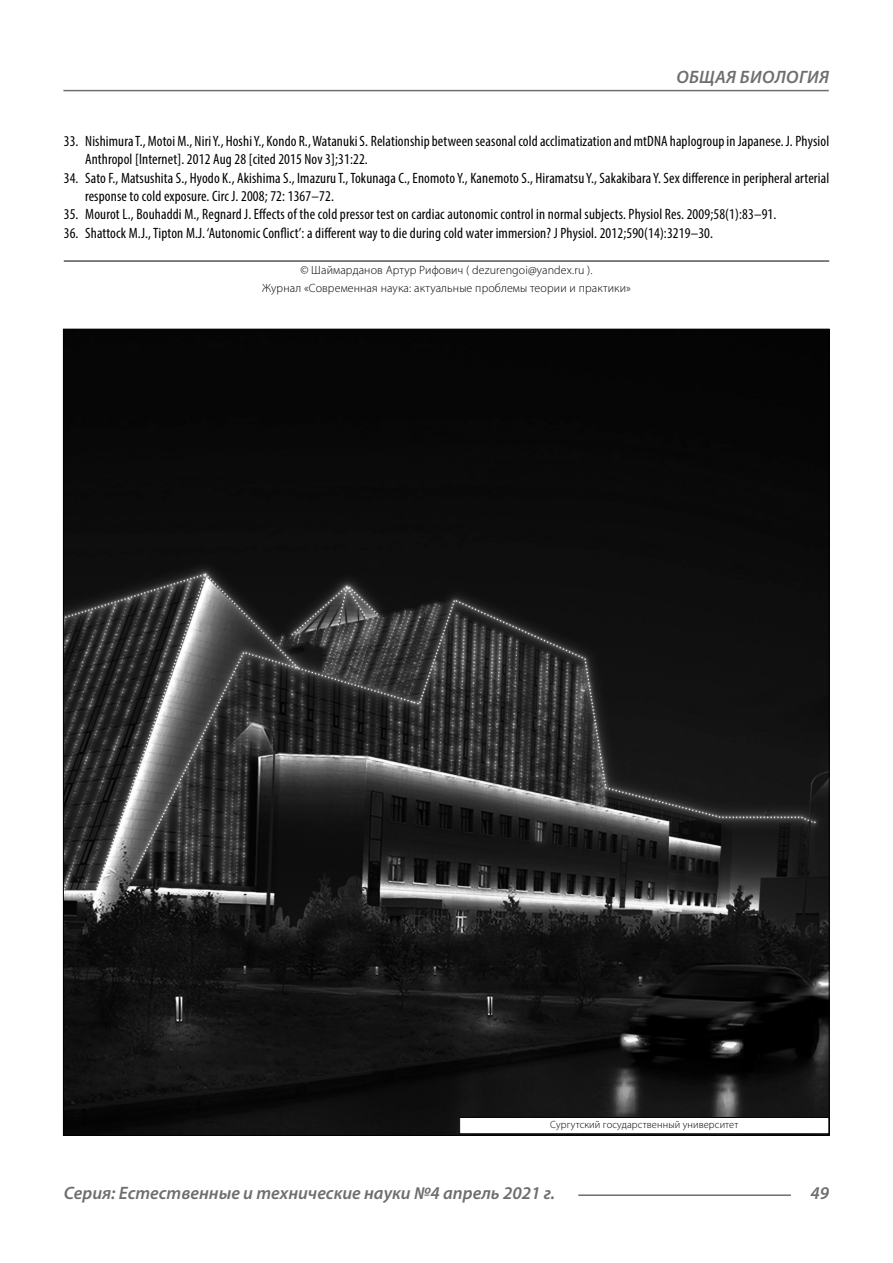
<style>
.page{position:relative;width:893px;height:1263px;background:#fff}
.page>*{position:absolute;margin:0;border:0;box-sizing:border-box;transform-origin:0 0}
.t1{font:italic 600 18px "Myriad Pro";color:#6e6e6e}
.t2{font:italic 600 18px "Myriad Pro";letter-spacing:.02em;color:#6e6e6e}
.t3{font:condensed 15px/18.3px "Myriad Pro";letter-spacing:.01em;color:#000}
.Copy{font:300 12px/18.3px "Myriad Pro";letter-spacing:.01em;color:#000;text-align:center}
.Author-doc{font:300 10.5px "Myriad Pro";letter-spacing:.01em;color:#000}
</style>
<div class="page">
<hr style="left:64px;top:261px;width:765px;height:1px;background:#000">
<img style="left:65px;top:331px;width:763px;height:803px">
<div style="left:460px;top:1117px;width:369px;height:17px;background:#fff"></div>
<div style="left:459px;top:1117px;width:370px;height:17px;border:1px solid #000"></div>
<hr style="left:578px;top:1194px;width:213px;height:2px;background:#6e6e6e">
<hr style="left:63px;top:90px;width:766px;height:1px;background:#6e6e6e">
<p class="t2" style="left:676px;top:66px;width:154px">ОБЩАЯ БИОЛОГИЯ</p>
<p class="t3" style="left:85px;top:132px;width:746px;text-indent:-21px">33. Nishimura T., Motoi M., Niri Y., Hoshi Y., Kondo R., Watanuki S. Relationship between seasonal cold acclimatization and mtDNA haplogroup in Japanese. J. Physiol<br>Anthropol [Internet]. 2012 Aug 28 [cited 2015 Nov 3];31:22.</p>
<p class="t3" style="left:85px;top:168px;width:746px;text-indent:-21px">34. Sato F., Matsushita S., Hyodo K., Akishima S., Imazuru T., Tokunaga C., Enomoto Y., Kanemoto S., Hiramatsu Y., Sakakibara Y. Sex difference in peripheral arterial response to cold exposure. Circ J. 2008; 72: 1367–72.</p>
<p class="t3" style="left:64px;top:205px;width:714px">35. Mourot L., Bouhaddi M., Regnard J. Effects of the cold pressor test on cardiac autonomic control in normal subjects. Physiol Res. 2009;58(1):83–91.</p>
<p class="t3" style="left:64px;top:223px;width:651px">36. Shattock M.J., Tipton M.J. ‘Autonomic Conflict’: a different way to die during cold water immersion? J Physiol. 2012;590(14):3219–30.</p>
<p class="Copy" style="left:262px;top:261px;width:370px">© Шаймарданов Артур Рифович ( dezurengoi@yandex.ru ).<br>Журнал «Современная наука: актуальные проблемы теории и практики»</p>
<p class="Author-doc" style="left:550px;top:1118px;width:190px">Сургутский государственный университет</p>
<p class="t1" style="left:64px;top:1182px;width:493px">Серия: Естественные и технические науки №4 апрель 2021 г.</p>
<p class="t1" style="left:810px;top:1182px;width:20px">49</p>
</div>
